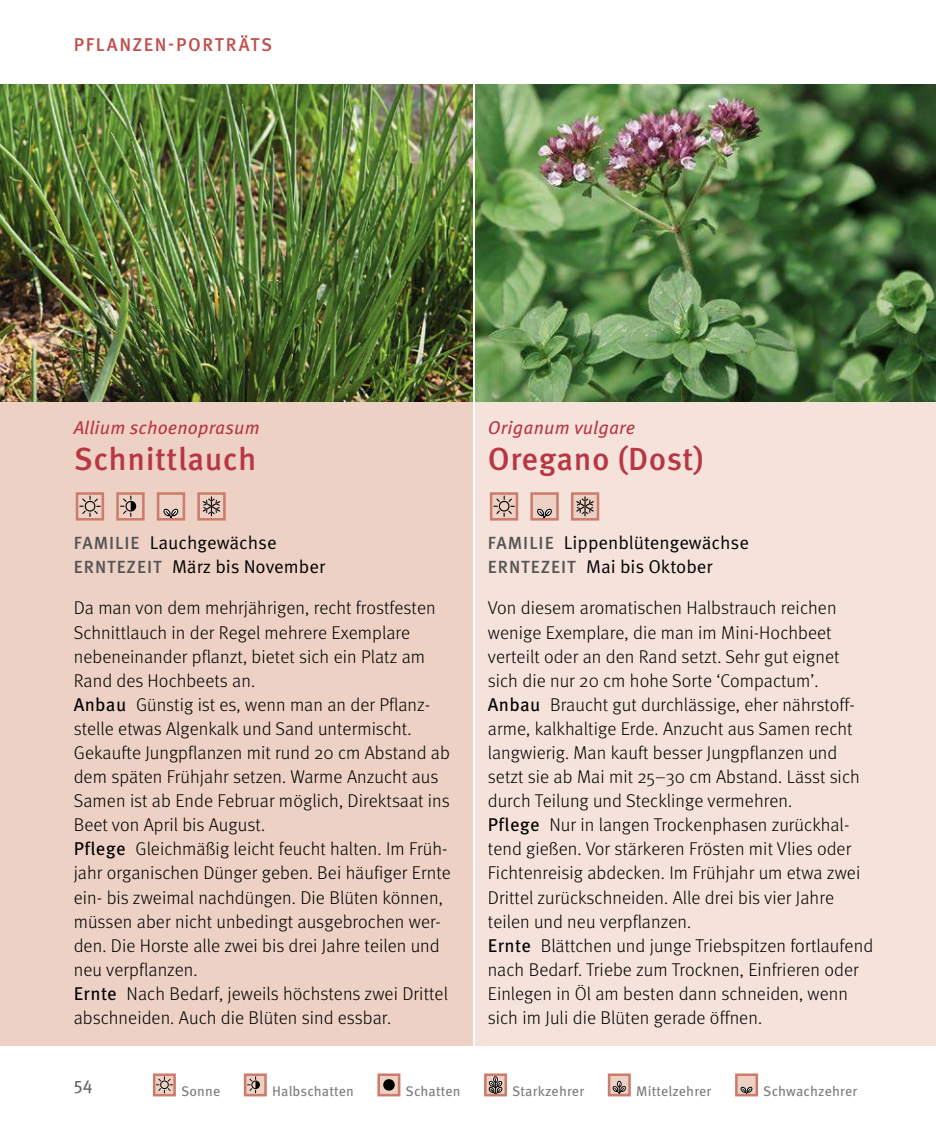
<style>
.page{position:relative;width:936px;height:1134px;background:#fff}
.page>*{position:absolute;margin:0;border:0;box-sizing:border-box;transform-origin:0 0}
.t1{font:500 32px "Meta OT";letter-spacing:.015em;color:#b83744}
.t2{font:300 18.4px/24px "Meta OT";letter-spacing:.005em;color:#000}
.t3{font:18.4px/24px "Meta OT Norm";color:#000}
.t4{font:italic 18.4px "Meta OT";letter-spacing:.01em;color:#b83744}
.t5{font:500 18.4px "Meta OT";letter-spacing:.09em;color:#bf5150}
.t6{font:18px "Meta OT";color:#636363}
.t7{font:14px "Meta OT";letter-spacing:.01em;color:#7c7c7c}
.s1{font-family:"Meta OT";font-weight:500;font-size:17.6px;color:#555}
.s2{font-weight:400}
</style>
<div class="page">
<svg style="left:157px;top:1077px;width:15px;height:15px"></svg>
<div style="left:153px;top:1073px;width:23px;height:23px;border:3px solid #cc7c6d"></div>
<div style="left:245px;top:1075px;width:20px;height:20px;background:#edd1c4"></div>
<svg style="left:248px;top:1077px;width:12px;height:15px"></svg>
<div style="left:244px;top:1073px;width:23px;height:23px;border:3px solid #cc7c6d"></div>
<div style="left:378px;top:1075px;width:21px;height:20px;background:#edd1c4"></div>
<svg style="left:383px;top:1079px;width:12px;height:12px"></svg>
<div style="left:377px;top:1073px;width:23px;height:23px;border:3px solid #cc7c6d"></div>
<svg style="left:488px;top:1077px;width:15px;height:15px"></svg>
<div style="left:484px;top:1073px;width:23px;height:23px;border:3px solid #cc7c6d"></div>
<div style="left:609px;top:1075px;width:20px;height:20px;background:#edd1c4"></div>
<svg style="left:612px;top:1081px;width:14px;height:11px"></svg>
<div style="left:607px;top:1073px;width:23px;height:23px;border:3px solid #cc7c6d"></div>
<div style="left:736px;top:1075px;width:20px;height:20px;background:#edd1c4"></div>
<svg style="left:740px;top:1086px;width:13px;height:6px"></svg>
<div style="left:735px;top:1073px;width:23px;height:23px;border:3px solid #cc7c6d"></div>
<img style="left:935px;top:84px;width:1px;height:318px">
<div style="left:0;top:84px;width:472px;height:961px;background:#edd1c4"></div>
<img style="left:0;top:84px;width:472px;height:318px">
<div style="left:475px;top:84px;width:460px;height:961px;background:#f5e3db"></div>
<img style="left:475px;top:84px;width:460px;height:318px">
<svg style="left:80px;top:496px;width:20px;height:20px"></svg>
<div style="left:76px;top:492px;width:28px;height:29px;border:3px solid #cc7c6d"></div>
<svg style="left:121px;top:496px;width:16px;height:20px"></svg>
<div style="left:116px;top:492px;width:29px;height:29px;border:3px solid #cc7c6d"></div>
<svg style="left:163px;top:508px;width:16px;height:9px"></svg>
<div style="left:157px;top:492px;width:28px;height:29px;border:3px solid #cc7c6d"></div>
<svg style="left:202px;top:496px;width:19px;height:21px"></svg>
<div style="left:197px;top:492px;width:29px;height:29px;border:3px solid #cc7c6d"></div>
<div style="left:491px;top:493px;width:26px;height:26px;background:#edd1c4"></div>
<svg style="left:494px;top:496px;width:20px;height:20px"></svg>
<div style="left:490px;top:492px;width:28px;height:29px;border:3px solid #cc7c6d"></div>
<div style="left:531px;top:493px;width:26px;height:26px;background:#edd1c4"></div>
<svg style="left:537px;top:508px;width:15px;height:9px"></svg>
<div style="left:530px;top:492px;width:28px;height:29px;border:3px solid #cc7c6d"></div>
<svg style="left:575px;top:496px;width:20px;height:21px"></svg>
<div style="left:571px;top:492px;width:28px;height:29px;border:3px solid #cc7c6d"></div>
<p class="t5" style="left:74px;top:35px;width:200px">PFLANZEN-PORTRÄTS</p>
<p class="t4" style="left:74px;top:421px;width:187px">Allium schoenoprasum</p>
<h1 class="t1" style="left:74px;top:440px;width:184px">Schnittlauch</h1>
<p class="t3" style="left:74px;top:532px;width:253px"><span class="s1">FAMILIE</span> Lauchgewächse<br><span class="s1">ERNTEZEIT</span> März bis November</p>
<p class="t2" style="left:74px;top:597px;width:378px">Da man von dem mehrjährigen, recht frostfesten Schnittlauch in der Regel mehrere Exemplare nebeneinander pflanzt, bietet sich ein Platz am Rand des Hochbeets an.<br><span class="s2">Anbau</span> Günstig ist es, wenn man an der Pflanz&shy;stelle etwas Algenkalk und Sand untermischt.<br>Gekaufte Jungpflanzen mit rund 20 cm Abstand ab dem späten Frühjahr setzen. Warme Anzucht aus Samen ist ab Ende Februar möglich, Direktsaat ins Beet von April bis August.<br><span class="s2">Pflege</span> Gleichmäßig leicht feucht halten. Im Früh&shy;jahr organischen Dünger geben. Bei häufiger Ernte ein- bis zweimal nachdüngen. Die Blüten können, müssen aber nicht unbedingt ausgebrochen wer&shy;den. Die Horste alle zwei bis drei Jahre teilen und neu verpflanzen.<br><span class="s2">Ernte</span> Nach Bedarf, jeweils höchstens zwei Drittel abschneiden. Auch die Blüten sind essbar.</p>
<p class="t4" style="left:488px;top:421px;width:149px">Origanum vulgare</p>
<h1 class="t1" style="left:488px;top:445px;width:218px">Oregano (Dost)</h1>
<p class="t3" style="left:488px;top:532px;width:262px"><span class="s1">FAMILIE</span> Lippenblütengewächse<br><span class="s1">ERNTEZEIT</span> Mai bis Oktober</p>
<p class="t2" style="left:488px;top:597px;width:387px">Von diesem aromatischen Halb strauch reichen wenige Exemplare, die man im Mini-Hochbeet verteilt oder an den Rand setzt. Sehr gut eignet sich die nur 20 cm hohe Sorte ‘Compactum’.<br><span class="s2">Anbau</span> Braucht gut durchlässige, eher nährstoff&shy;arme, kalkhaltige Erde. Anzucht aus Samen recht langwierig. Man kauft besser Jungpflanzen und setzt sie ab Mai mit 25–30 cm Abstand. Lässt sich durch Teilung und Stecklinge vermehren.<br><span class="s2">Pflege</span> Nur in langen Trockenphasen zurückhal&shy;tend gießen. Vor stärkeren Frösten mit Vlies oder Fichtenreisig abdecken. Im Frühjahr um etwa zwei Drittel zurückschneiden. Alle drei bis vier Jahre teilen und neu verpflanzen.<br><span class="s2">Ernte</span> Blättchen und junge Triebspitzen fortlaufend nach Bedarf. Triebe zum Trocknen, Einfrieren oder Einlegen in Öl am besten dann schneiden, wenn sich im Juli die Blüten gerade öffnen.</p>
<p class="t6" style="left:74px;top:1076px;width:21px">54</p>
<p class="t7" style="left:181px;top:1086px;width:41px">Sonne</p>
<p class="t7" style="left:272px;top:1086px;width:83px">Halbschatten</p>
<p class="t7" style="left:405px;top:1086px;width:56px">Schatten</p>
<p class="t7" style="left:512px;top:1086px;width:73px">Starkzehrer</p>
<p class="t7" style="left:636px;top:1086px;width:77px">Mittelzehrer</p>
<p class="t7" style="left:763px;top:1086px;width:96px">Schwachzehrer</p>
</div>
